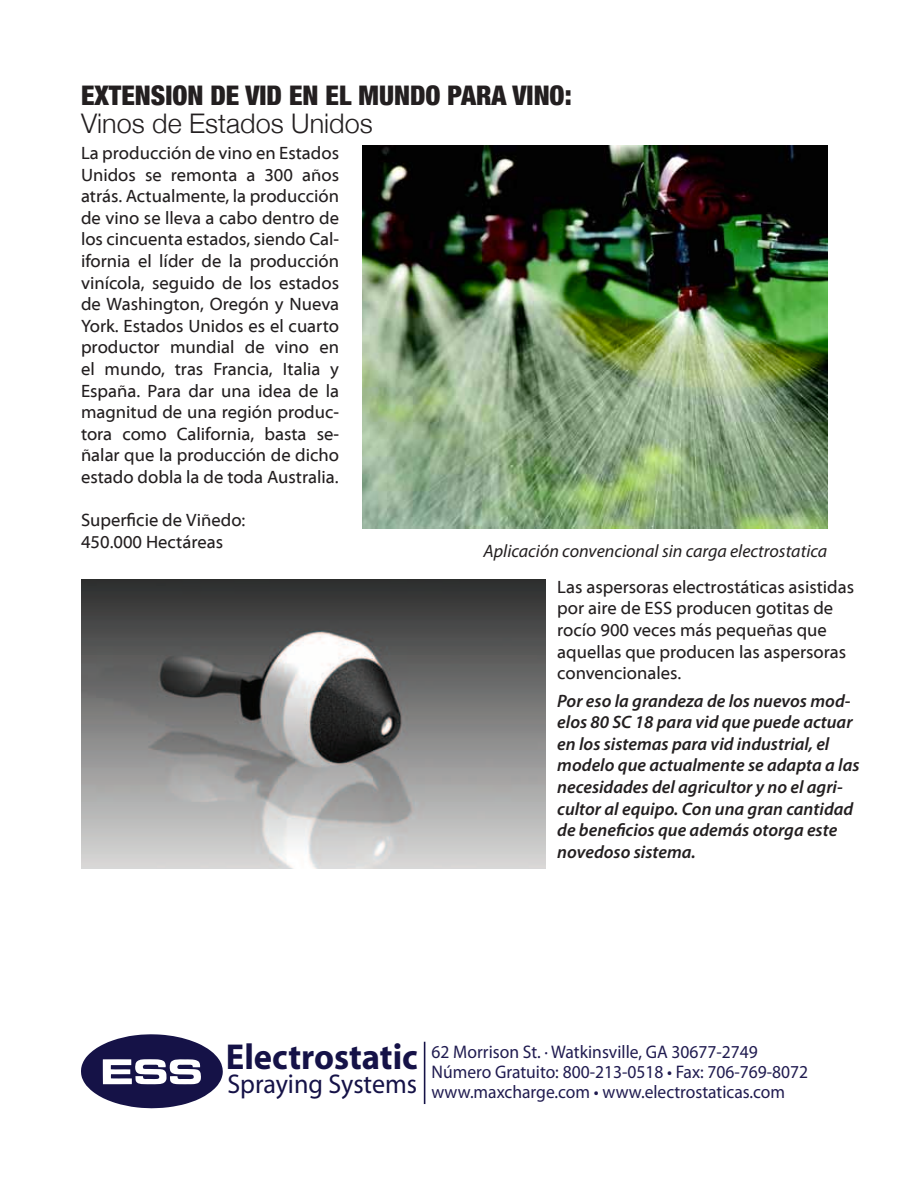
<style>
.page{position:relative;width:918px;height:1188px;background:#fff}
.page>*{position:absolute;margin:0;border:0;box-sizing:border-box;transform-origin:0 0}
.t1{font:700 36.15px "Myriad";color:#151247;scale:.96 1}
.t2{font:27.15px "Myriad";color:#151247;scale:.96 1}
.t3{font:900 condensed 27px "Helvetica Neue";color:#231f20}
.t4{font:300 27px "Helvetica Neue";color:#231f20}
.t5{font:18.3px/20px "Myriad Pro";color:#201b50;scale:.96 1}
.t6{font:18px/21.6px "Myriad Web Pro";color:#231f20}
.t7{font:italic 600 18px/21.6px "Myriad Pro";color:#231f20}
.t8{font:italic 18px "Myriad Pro";color:#231f20}
</style>
<div class="page">
<img style="left:363px;top:145px;width:464px;height:384px">
<svg style="left:81px;top:1034px;width:142px;height:74px"></svg>
<hr style="left:424px;top:1042px;width:1px;height:62px;background:#151247">
<img style="left:81px;top:579px;width:464px;height:289px">
<h3 class="t3" style="left:81px;top:79px;width:492px">EXTENSION DE VID EN EL MUNDO PARA VINO:</h3>
<h3 class="t4" style="left:81px;top:107px;width:293px">Vinos de Estados Unidos</h3>
<p class="t6" style="left:81px;top:143px;width:260px;text-align:justify">La producción de vino en Estados Unidos se remonta a 300 años atrás. Actualmente, la producción de vino se lleva a cabo dentro de los cincuenta estados, siendo Cal&shy;ifornia el líder de la producción vinícola, seguido de los estados de Washington, Oregón y Nueva York. Estados Unidos es el cuarto productor mundial de vino en el mundo, tras Francia, Italia y España. Para dar una idea de la magnitud de una región produc&shy;tora como California, basta se&shy;ñalar que la producción de dicho estado dobla la de toda Australia.</p>
<p class="t6" style="left:81px;top:510px;width:166px">Superficie de Viñedo:<br>450.000 Hectáreas</p>
<p class="t8" style="left:484px;top:540px;width:345px">Aplicación convencional sin carga electrostatica</p>
<p class="t6" style="left:557px;top:576px;width:298px">Las aspersoras electrostáticas asistidas por aire de ESS producen gotitas de rocío 900 veces más pequeñas que aquellas que producen las aspersoras convencionales.</p>
<p class="t7" style="left:557px;top:689px;width:304px">Por eso la grandeza de los nuevos mod&shy;elos 80 SC 18 para vid que puede actuar en los sistemas para vid industrial, el modelo que actualmente se adapta a las necesidades del agricultor y no el agri&shy;cultor al equipo. Con una gran cantidad de beneficios que además otorga este novedoso sistema.</p>
<h1 class="t1" style="left:226px;top:1038px;width:202px">Electrostatic</h1>
<h2 class="t2" style="left:227px;top:1070px;width:199px">Spraying Systems</h2>
<p class="t5" style="left:432px;top:1042px;width:394px">62 Morrison St. · Watkinsville, GA 30677-2749<br>Número Gratuito: 800-213-0518 • Fax: 706-769-8072 www.maxcharge.com • www.electrostaticas.com</p>
</div>
